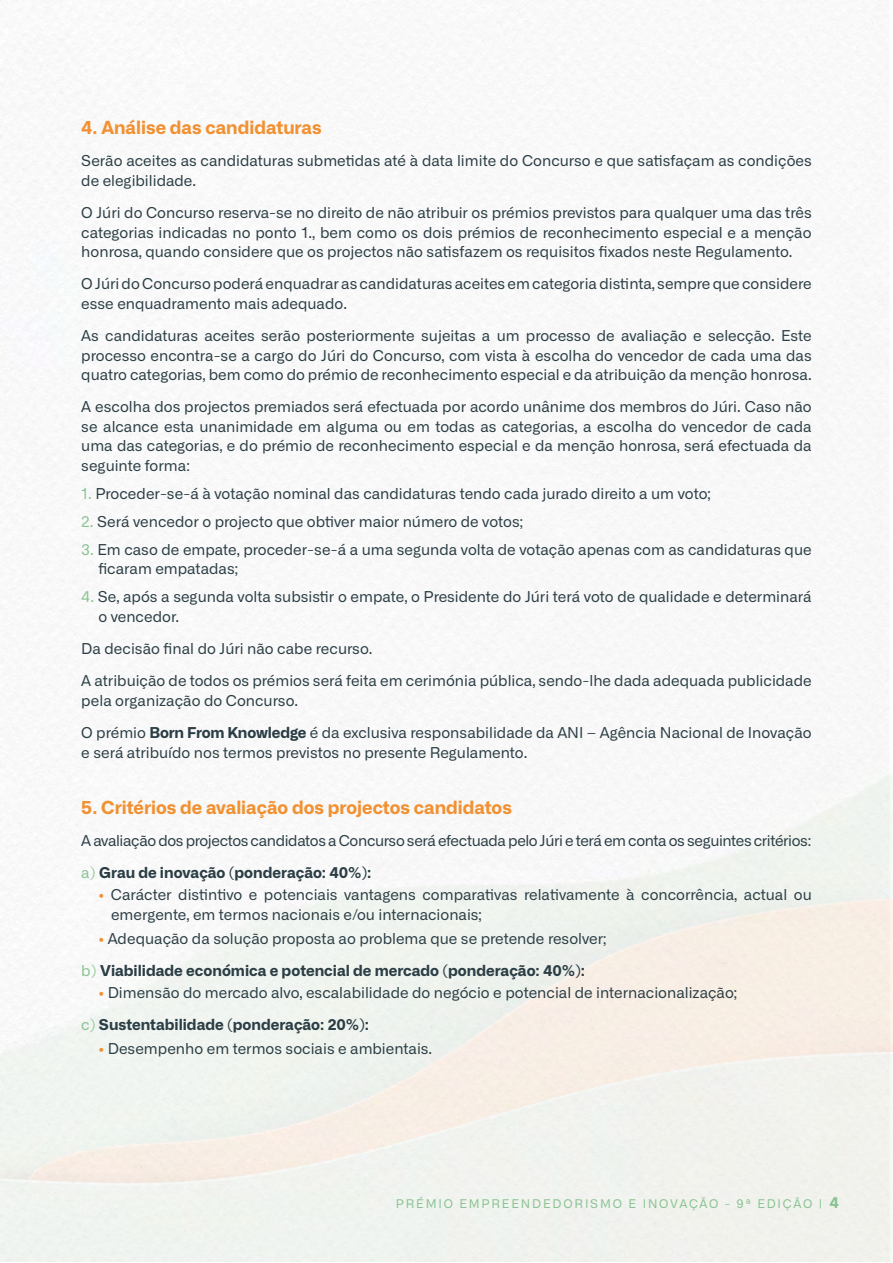
<style>
.page{position:relative;width:893px;height:1263px;background:#fff}
.page>*{position:absolute;margin:0;border:0;box-sizing:border-box;transform-origin:0 0}
.t1{font:700 18px "Alliance No.1";color:#f19132}
.t2{font:15px/19.5px "Alliance No.1";color:#2b3e45}
.t3{font:15px/32.2px "Alliance No.1";letter-spacing:-.025em;color:#2b3e45}
.t4{font:12px "Alliance No.1";letter-spacing:.15em;color:#88c391}
.s1{color:#88c391}
.s2{font-weight:700}
.s3{color:#f19132}
.s4{font-weight:700;font-size:15px}
</style>
<div class="page">
<p class="t1" style="left:81px;top:116px;width:242px">4. Análise das candidaturas</p>
<p class="t2" style="left:81px;top:151px;width:732px">Serão aceites as candidaturas submetidas até à data limite do Concurso e que satisfaçam as condições de elegibilidade.</p>
<p class="t2" style="left:81px;top:203px;width:732px;text-align:justify">O Júri do Concurso reserva-se no direito de não atribuir os prémios previstos para qualquer uma das três categorias indicadas no ponto 1., bem como os dois prémios de reconhecimento especial e a menção honrosa, quando considere que os projectos não satisfazem os requisitos fixados neste Regulamento.</p>
<p class="t2" style="left:81px;top:274px;width:732px">O Júri do Concurso poderá enquadrar as candidaturas aceites em categoria distinta, sempre que considere esse enquadramento mais adequado.</p>
<p class="t2" style="left:81px;top:326px;width:732px;text-align:justify">As candidaturas aceites serão posteriormente sujeitas a um processo de avaliação e selecção. Este processo encontra-se a cargo do Júri do Concurso, com vista à escolha do vencedor de cada uma das quatro categorias, bem como do prémio de reconhecimento especial e da atribuição da menção honrosa.</p>
<p class="t2" style="left:81px;top:397px;width:732px;text-align:justify">A escolha dos projectos premiados será efectuada por acordo unânime dos membros do Júri. Caso não se alcance esta unanimidade em alguma ou em todas as categorias, a escolha do vencedor de cada uma das categorias, e do prémio de reconhecimento especial e da menção honrosa, será efectuada da seguinte forma:</p>
<p class="t2" style="left:81px;top:484px;width:631px"><span class="s1">1.</span> Proceder-se-á à votação nominal das candidaturas tendo cada jurado direito a um voto;</p>
<p class="t2" style="left:81px;top:512px;width:444px"><span class="s1">2.</span> Será vencedor o projecto que obtiver maior número de votos;</p>
<p class="t2" style="left:98px;top:540px;width:715px;text-indent:-17px"><span class="s1">3.</span> Em caso de empate, proceder-se-á a uma segunda volta de votação apenas com as candidaturas que ficaram empatadas;</p>
<p class="t2" style="left:98px;top:587px;width:715px;text-indent:-17px"><span class="s1">4.</span> Se, após a segunda volta subsistir o empate, o Presidente do Júri terá voto de qualidade e determinará o vencedor.</p>
<p class="t2" style="left:81px;top:633px;width:732px;line-height:32.2px">Da decisão final do Júri não cabe recurso.<br>A atribuição de todos os prémios será feita em cerimónia pública, sendo-lhe dada adequada publicidade</p>
<p class="t2" style="left:81px;top:684px;width:732px;line-height:32.2px">pela organização do Concurso.<br>O prémio <span class="s2">Born From Knowledge</span> é da exclusiva responsabilidade da ANI – Agência Nacional de Inovação</p>
<p class="t2" style="left:81px;top:742px;width:448px">e será atribuído nos termos previstos no presente Regulamento.</p>
<p class="t1" style="left:81px;top:795px;width:432px">5. Critérios de avaliação dos projectos candidatos</p>
<p class="t3" style="left:81px;top:824px;width:732px">A avaliação dos projectos candidatos a Concurso será efectuada pelo Júri e terá em conta os seguintes critérios: <span class="s1">a)</span> <span class="s2">Grau de inovação (ponderação: 40%):</span></p>
<p class="t2" style="left:111px;top:885px;width:702px;text-indent:-13px"><span class="s3">•</span> Carácter distintivo e potenciais vantagens comparativas relativamente à concorrência, actual ou emergente, em termos nacionais e/ou internacionais;</p>
<p class="t2" style="left:81px;top:922px;width:527px;line-height:32.2px;text-indent:17px"><span class="s3">•</span> Adequação da solução proposta ao problema que se pretende resolver; <span class="s1">b)</span> <span class="s2">Viabilidade económica e potencial de mercado (ponderação: 40%):</span></p>
<p class="t2" style="left:81px;top:976px;width:658px;line-height:32.2px;text-indent:17px"><span class="s3">•</span> Dimensão do mercado alvo, escalabilidade do negócio e potencial de internacionalização; <span class="s1">c)</span> <span class="s2">Sustentabilidade (ponderação: 20%):</span></p>
<p class="t2" style="left:98px;top:1039px;width:335px"><span class="s3">•</span> Desempenho em termos sociais e ambientais.</p>
<p class="t4" style="left:396px;top:1196px;width:445px">PRÉMIO EMPREENDEDORISMO E INOVAÇÃO - 9ª EDIÇÃO | <span class="s4">4</span></p>
</div>
